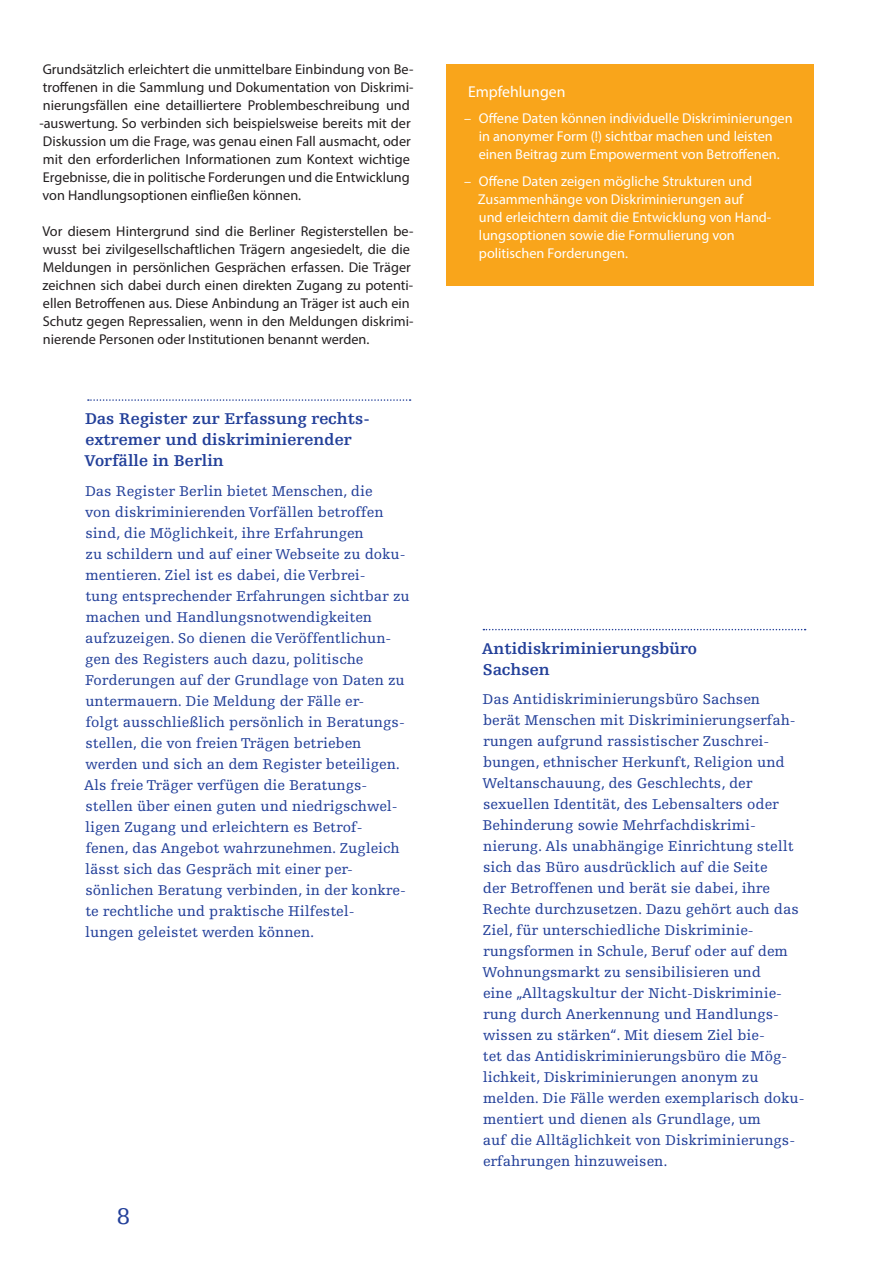
<style>
.page{position:relative;width:893px;height:1263px;background:#fff}
.page>*{position:absolute;margin:0;border:0;box-sizing:border-box;transform-origin:0 0}
.t1{font:24px "Egyptienne FLT Std";color:#223f99}
.t2{font:700 16.5px/21px "Egyptienne FLT Std";color:#223f99}
.t3{font:15.75px "Myriad Pro";color:#fff}
.t4{font:15px/21px "Egyptienne FLT Std";color:#223f99}
.t5{font:14.25px/18px "Myriad Pro";color:#231f20}
.t6{font:14.25px/18px "Myriad Pro";color:#fff;text-align:center}
</style>
<div class="page">
<svg style="left:483px;top:629px;width:323px;height:1px"></svg>
<svg style="left:88px;top:399px;width:323px;height:2px"></svg>
<div style="left:446px;top:64px;width:368px;height:222px;background:#f9a51b"></div>
<p class="t5" style="left:39px;top:60px;width:375px">Grundsätzlich erleichtert die unmittelbare Einbindung von Be&shy;troffenen in die Sammlung und Dokumentation von Diskrimi&shy;nierungsfällen eine detailliertere Problembeschreibung und -auswertung. So verbinden sich beispielsweise bereits mit der Diskussion um die Frage, was genau einen Fall ausmacht, oder mit den erforderlichen Informationen zum Kontext wichtige Ergebnisse, die in politische Forderungen und die Entwicklung von Handlungsoptionen einfließen können.</p>
<p class="t5" style="left:42px;top:222px;width:373px">Vor diesem Hintergrund sind die Berliner Registerstellen be&shy;wusst bei zivilgesellschaftlichen Trägern angesiedelt, die die Meldungen in persönlichen Gesprächen erfassen. Die Träger zeichnen sich dabei durch einen direkten Zugang zu potenti&shy;ellen Betroffenen aus. Diese Anbindung an Träger ist auch ein Schutz gegen Repressalien, wenn in den Meldungen diskrimi&shy;nierende Personen oder Institutionen benannt werden.</p>
<p class="t2" style="left:84px;top:409px;width:287px">Das Register zur Erfassung rechts&shy;extremer und diskriminierender<br>Vorfälle in Berlin</p>
<p class="t4" style="left:84px;top:481px;width:327px">Das Register Berlin bietet Menschen, die<br>von diskriminierenden Vorfällen betroffen sind, die Möglichkeit, ihre Erfahrungen<br>zu schildern und auf einer Webseite zu doku&shy;mentieren. Ziel ist es dabei, die Verbrei-<br>tung entsprechender Erfahrungen sichtbar zu machen und Handlungsnotwendigkeiten aufzuzeigen. So dienen die Veröffentlichun&shy;gen des Registers auch dazu, politische Forderungen auf der Grundlage von Daten zu untermauern. Die Meldung der Fälle er-<br>folgt ausschließlich persönlich in Beratungs&shy;stellen, die von freien Trägen betrieben werden und sich an dem Register beteiligen.<br>Als freie Träger verfügen die Beratungs&shy;stellen über einen guten und niedrigschwel&shy;ligen Zugang und erleichtern es Betrof-<br>fenen, das Angebot wahrzunehmen. Zugleich lässt sich das Gespräch mit einer per&shy;sönlichen Beratung verbinden, in der konkre&shy;te rechtliche und praktische Hilfestel-<br>lungen geleistet werden können.</p>
<h1 class="t1" style="left:117px;top:1203px;width:15px">8</h1>
<p class="t3" style="left:468px;top:82px;width:99px">Empfehlungen</p>
<p class="t6" style="left:464px;top:109px;width:330px">–– Offene Daten können individuelle Diskriminierungen in anonymer Form (!) sichtbar machen und leisten einen Beitrag zum Empowerment von Betroffenen.</p>
<p class="t6" style="left:478px;top:172px;width:295px;text-align:left;text-indent:-14px">–– Offene Daten zeigen mögliche Strukturen und Zusammenhänge von Diskriminierungen auf<br>und erleichtern damit die Entwicklung von Hand&shy;lungsoptionen sowie die Formulierung von politischen Forderungen.</p>
<p class="t2" style="left:482px;top:638px;width:217px">Antidiskriminierungsbüro<br>Sachsen</p>
<p class="t4" style="left:483px;top:689px;width:323px">Das Antidiskriminierungsbüro Sachsen<br>berät Menschen mit Diskriminierungserfah&shy;rungen aufgrund rassistischer Zuschrei&shy;bungen, ethnischer Herkunft, Religion und Weltanschauung, des Geschlechts, der sexuellen Identität, des Lebensalters oder Behinderung sowie Mehrfachdiskrimi&shy;nierung. Als unabhängige Einrichtung stellt sich das Büro ausdrücklich auf die Seite<br>der Betroffenen und berät sie dabei, ihre Rechte durchzusetzen. Dazu gehört auch das Ziel, für unterschiedliche Diskriminie&shy;rungsformen in Schule, Beruf oder auf dem Wohnungsmarkt zu sensibilisieren und<br>eine „Alltagskultur der Nicht-Diskriminie&shy;rung durch Anerkennung und Handlungs&shy;wissen zu stärken“. Mit diesem Ziel bie-<br>tet das Antidiskriminierungsbüro die Mög&shy;lichkeit, Diskriminierungen anonym zu melden. Die Fälle werden exemplarisch doku&shy;mentiert und dienen als Grundlage, um<br>auf die Alltäglichkeit von Diskriminierungs&shy;erfahrungen hinzuweisen.</p>
</div>
